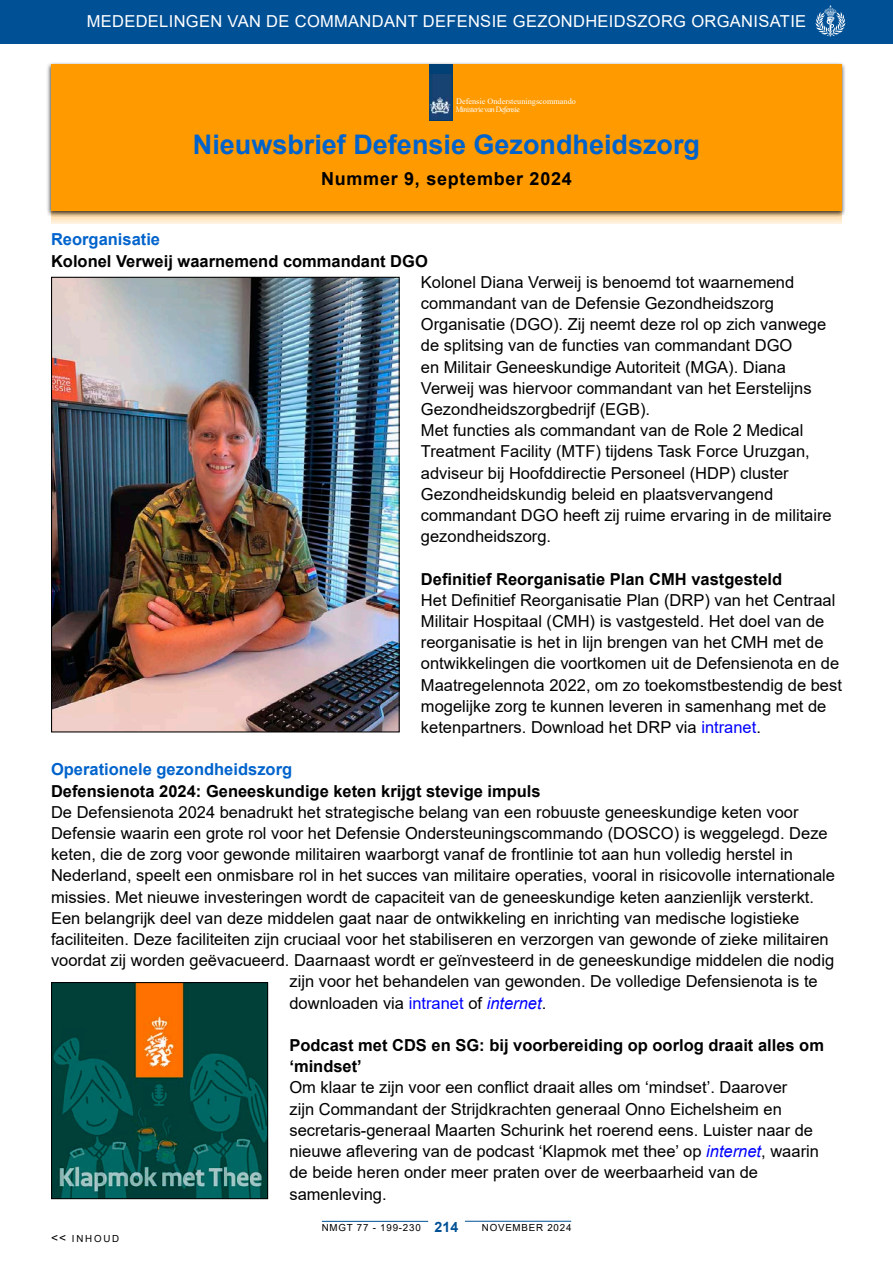
<style>
.page{position:relative;width:893px;height:1263px;background:#fff}
.page>*{position:absolute;margin:0;border:0;box-sizing:border-box;transform-origin:0 0}
.t1{font:700 27px "Arial";color:#0063cc}
.t2{font:700 18px "Arial";letter-spacing:.04em;color:#000}
.t3{font:16.5px/21.1px "Arial";color:#000}
.t4{font:700 16.5px/21.1px "Arial";color:#000}
.t5{font:16.5px "Arial";letter-spacing:.02em;color:#fff}
.t6{font:700 16.5px "Arial";color:#0063cc}
.t7{font:700 14.25px "Arial";color:#005096}
.t8{font:9.75px "Arial";letter-spacing:.08em;color:#000}
.t9{font:8.25px "Times New Roman";color:#fff}
.t10{font:italic 8.25px "Times New Roman";color:#fff}
.s1{color:#00f}
.s2{font-style:italic;color:#00f}
.s3{font-size:12px}
</style>
<div class="page">
<hr style="left:465px;top:1221px;width:106px;height:1px;background:#005096">
<hr style="left:322px;top:1221px;width:106px;height:1px;background:#005096">
<div style="left:0;top:0;width:893px;height:43px;background:#005096"></div>
<svg style="left:815px;top:5px;width:30px;height:32px"></svg>
<svg style="left:51px;top:217px;width:790px;height:6px;background:#ffe9c9"></svg>
<div style="left:46px;top:61px;width:800px;height:156px;background:#000;opacity:.75"></div>
<div style="left:51px;top:64px;width:790px;height:146px;background:#ff9a00"></div>
<div style="left:429px;top:64px;width:23px;height:56px;background:#004075"></div>
<img style="left:429px;top:74px;width:23px;height:46px">
<img style="left:53px;top:279px;width:345px;height:451px">
<div style="left:51px;top:277px;width:349px;height:455px;border:1px solid #000"></div>
<img style="left:53px;top:984px;width:213px;height:213px">
<div style="left:51px;top:982px;width:217px;height:217px;border:1px solid #000"></div>
<p class="t5" style="left:87px;top:10px;width:721px">MEDEDELINGEN VAN DE COMMANDANT DEFENSIE GEZONDHEIDSZORG ORGANISATIE</p>
<p class="t9" style="left:456px;top:96px;width:121px">Defensie Ondersteuningscommando</p>
<p class="t10" style="left:456px;top:104px;width:69px">MinisterievanDefensie</p>
<h1 class="t1" style="left:193px;top:125px;width:509px">Nieuwsbrief Defensie Gezondheidszorg</h1>
<p class="t2" style="left:321px;top:166px;width:252px">Nummer 9, september 2024</p>
<p class="t6" style="left:51px;top:228px;width:111px">Reorganisatie</p>
<p class="t4" style="left:51px;top:250px;width:378px">Kolonel Verweij waarnemend commandant DGO</p>
<p class="t3" style="left:421px;top:271px;width:412px">Kolonel Diana Verweij is benoemd tot waarnemend commandant van de Defensie Gezondheidszorg Organisatie (DGO). Zij neemt deze rol op zich vanwege de splitsing van de functies van commandant DGO<br>en Militair Geneeskundige Autoriteit (MGA). Diana Verweij was hiervoor commandant van het Eerstelijns Gezondheidszorgbedrijf (EGB).<br>Met functies als commandant van de Role 2 Medical Treatment Facility (MTF) tijdens Task Force Uruzgan, adviseur bij Hoofddirectie Personeel (HDP) cluster Gezondheidskundig beleid en plaatsvervangend commandant DGO heeft zij ruime ervaring in de militaire gezondheidszorg.</p>
<p class="t4" style="left:421px;top:568px;width:363px">Definitief Reorganisatie Plan CMH vastgesteld</p>
<p class="t3" style="left:421px;top:589px;width:422px">Het Definitief Reorganisatie Plan (DRP) van het Centraal Militair Hospitaal (CMH) is vastgesteld. Het doel van de reorganisatie is het in lijn brengen van het CMH met de ontwikkelingen die voortkomen uit de Defensienota en de Maatregelennota 2022, om zo toekomstbestendig de best mogelijke zorg te kunnen leveren in samenhang met de ketenpartners. Download het DRP via <span class="s1">intranet</span>.</p>
<p class="t6" style="left:51px;top:758px;width:243px">Operationele gezondheidszorg</p>
<p class="t4" style="left:51px;top:780px;width:491px">Defensienota 2024: Geneeskundige keten krijgt stevige impuls</p>
<p class="t3" style="left:51px;top:801px;width:749px">De Defensienota 2024 benadrukt het strategische belang van een robuuste geneeskundige keten voor</p>
<p class="t3" style="left:51px;top:822px;width:778px">Defensie waarin een grote rol voor het Defensie Ondersteuningscommando (DOSCO) is weggelegd. Deze</p>
<p class="t3" style="left:51px;top:844px;width:743px">keten, die de zorg voor gewonde militairen waarborgt vanaf de frontlinie tot aan hun volledig herstel in</p>
<p class="t3" style="left:51px;top:865px;width:786px">Nederland, speelt een onmisbare rol in het succes van militaire operaties, vooral in risicovolle internationale</p>
<p class="t3" style="left:51px;top:886px;width:764px">missies. Met nieuwe investeringen wordt de capaciteit van de geneeskundige keten aanzienlijk versterkt.</p>
<p class="t3" style="left:51px;top:907px;width:750px">Een belangrijk deel van deze middelen gaat naar de ontwikkeling en inrichting van medische logistieke</p>
<p class="t3" style="left:51px;top:928px;width:779px">faciliteiten. Deze faciliteiten zijn cruciaal voor het stabiliseren en verzorgen van gewonde of zieke militairen</p>
<p class="t3" style="left:51px;top:950px;width:785px">voordat zij worden geëvacueerd. Daarnaast wordt er geïnvesteerd in de geneeskundige middelen die nodig</p>
<p class="t3" style="left:289px;top:971px;width:530px">zijn voor het behandelen van gewonden. De volledige Defensienota is te</p>
<p class="t3" style="left:289px;top:992px;width:258px">downloaden via <span class="s1">intranet</span> of <span class="s2">internet</span>.</p>
<p class="t4" style="left:289px;top:1035px;width:536px">Podcast met CDS en SG: bij voorbereiding op oorlog draait alles om ‘mindset’</p>
<p class="t3" style="left:289px;top:1077px;width:531px">Om klaar te zijn voor een conflict draait alles om ‘mindset’. Daarover<br>zijn Commandant der Strijdkrachten generaal Onno Eichelsheim en secretaris-generaal Maarten Schurink het roerend eens. Luister naar de nieuwe aflevering van de podcast ‘Klapmok met thee’ op <span class="s2">internet</span>, waarin de beide heren onder meer praten over de weerbaarheid van de samenleving.</p>
<p class="t8" style="left:51px;top:1232px;width:70px"><span class="s3">&lt;&lt;</span> INHOUD</p>
<p class="t7" style="left:435px;top:1217px;width:25px">214</p>
<p class="t8" style="left:322px;top:1221px;width:100px">NMGT 77 - 199-230</p>
<p class="t8" style="left:482px;top:1221px;width:91px">NOVEMBER 2024</p>
</div>
